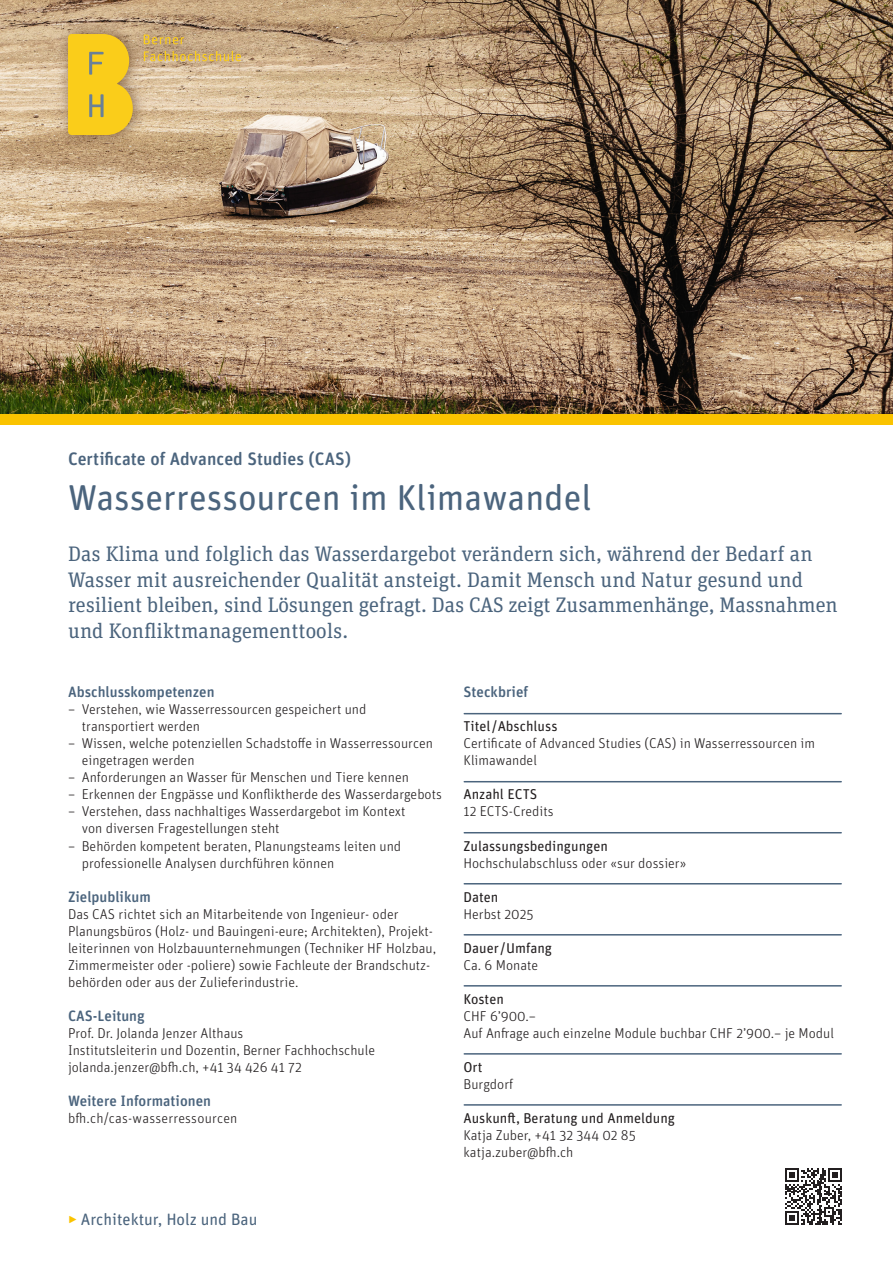
<style>
.page{position:relative;width:893px;height:1263px;background:#fff}
.page>*{position:absolute;margin:0;border:0;box-sizing:border-box;transform-origin:0 0}
.Haupttitel{font:36px "Unit Rounded Pro";color:#4b647d}
.Leadtext{font:21px/25.5px "Unit Slab Pro";color:#4b647d}
.Untertitel_2{font:500 18px "Unit Rounded Pro";color:#4b647d}
.t1{font:16.5px "Unit Rounded Pro";color:#4b647d}
.Untertitel{font:500 15px "Unit Rounded Pro";color:#4b647d}
.Fliesstext{font:300 14.25px/17px "Unit Rounded Pro";color:#231f20}
.Fliesstext-2{font:14.25px "Unit Rounded Pro";color:#231f20}
.s1{font-weight:300;color:#fac300}
</style>
<div class="page">
<img style="left:0;top:0;width:893px;height:415px">
<div style="left:56px;top:20px;width:200px;height:129px;background:#654226;opacity:.75"></div>
<svg style="left:68px;top:34px;width:65px;height:101px"></svg>
<svg style="left:144px;top:35px;width:40px;height:9px"></svg>
<svg style="left:144px;top:51px;width:97px;height:10px"></svg>
<div style="left:0;top:415px;width:893px;height:10px;background:#fac300"></div>
<hr style="left:464px;top:713px;width:377px;height:1px;background:#4b647d">
<hr style="left:464px;top:781px;width:377px;height:1px;background:#4b647d">
<hr style="left:464px;top:832px;width:377px;height:1px;background:#4b647d">
<hr style="left:464px;top:883px;width:377px;height:1px;background:#4b647d">
<hr style="left:464px;top:934px;width:377px;height:1px;background:#4b647d">
<hr style="left:464px;top:985px;width:377px;height:1px;background:#4b647d">
<hr style="left:464px;top:1053px;width:377px;height:1px;background:#4b647d">
<hr style="left:464px;top:1104px;width:377px;height:2px;background:#4b647d">
<svg style="left:785px;top:1168px;width:57px;height:57px"></svg>
<p class="Untertitel_2" style="left:68px;top:446px;width:285px">Certificate of Advanced Studies (CAS)</p>
<p class="Haupttitel" style="left:68px;top:473px;width:525px">Wasserressourcen im Klimawandel</p>
<p class="Leadtext" style="left:68px;top:541px;width:771px">Das Klima und folglich das Wasserdargebot verändern sich, während der Bedarf an Wasser mit ausreichender Qualität ansteigt. Damit Mensch und Natur gesund und resilient bleiben, sind Lösungen gefragt. Das CAS zeigt Zusammenhänge, Massnahmen und Konfliktmanagementtools.</p>
<p class="Untertitel" style="left:68px;top:682px;width:148px">Abschlusskompetenzen</p>
<p class="Fliesstext" style="left:82px;top:701px;width:286px;text-indent:-14px">– Verstehen, wie Wasserressourcen gespeichert und transportiert werden</p>
<p class="Fliesstext" style="left:82px;top:735px;width:353px;text-indent:-14px">– Wissen, welche potenziellen Schadstoffe in Wasserressourcen eingetragen werden</p>
<p class="Fliesstext" style="left:68px;top:769px;width:342px">– Anforderungen an Wasser für Menschen und Tiere kennen</p>
<p class="Fliesstext" style="left:68px;top:786px;width:375px">– Erkennen der Engpässe und Konfliktherde des Wasserdargebots</p>
<p class="Fliesstext" style="left:82px;top:803px;width:325px;text-indent:-14px">– Verstehen, dass nachhaltiges Wasserdargebot im Kontext von diversen Fragestellungen steht</p>
<p class="Fliesstext" style="left:82px;top:837px;width:321px;text-indent:-14px">– Behörden kompetent beraten, Planungsteams leiten und professionelle Analysen durchführen können</p>
<p class="Untertitel" style="left:68px;top:886px;width:84px">Zielpublikum</p>
<p class="Fliesstext" style="left:68px;top:905px;width:370px">Das CAS richtet sich an Mitarbeitende von Ingenieur- oder Planungsbüros (Holz- und Bauingeni-eure; Architekten), Projekt&shy;leiterinnen von Holzbauunternehmungen (Techniker HF Holzbau, Zimmermeister oder -poliere) sowie Fachleute der Brandschutz&shy;behörden oder aus der Zulieferindustrie.</p>
<p class="Untertitel" style="left:68px;top:1005px;width:78px">CAS-Leitung</p>
<p class="Fliesstext" style="left:68px;top:1024px;width:309px">Prof. Dr. Jolanda Jenzer Althaus<br>Institutsleiterin und Dozentin, Berner Fachhochschule</p>
<p class="Fliesstext" style="left:68px;top:1058px;width:235px">jolanda.jenzer@bfh.ch, +41 34 426 41 72</p>
<p class="Untertitel" style="left:68px;top:1090px;width:144px">Weitere Informationen</p>
<p class="Fliesstext" style="left:68px;top:1109px;width:171px">bfh.ch/cas-wasserressourcen</p>
<p class="t1" style="left:68px;top:1208px;width:191px"><span class="s1">‣</span> Architektur, Holz und Bau</p>
<p class="Untertitel" style="left:463px;top:682px;width:66px">Steckbrief</p>
<p class="Fliesstext-2" style="left:463px;top:717px;width:96px">Titel /Abschluss</p>
<p class="Fliesstext" style="left:463px;top:735px;width:353px">Certificate of Advanced Studies (CAS) in Wasserressourcen im<br>Klimawandel</p>
<p class="Fliesstext-2" style="left:463px;top:785px;width:75px">Anzahl ECTS</p>
<p class="Fliesstext" style="left:463px;top:803px;width:92px">12 ECTS-Credits</p>
<p class="Fliesstext-2" style="left:463px;top:836px;width:146px">Zulassungsbedingungen</p>
<p class="Fliesstext" style="left:463px;top:854px;width:224px">Hochschulabschluss oder «sur dossier»</p>
<p class="Fliesstext-2" style="left:463px;top:887px;width:36px">Daten</p>
<p class="Fliesstext" style="left:463px;top:905px;width:72px">Herbst 2025</p>
<p class="Fliesstext-2" style="left:463px;top:938px;width:90px">Dauer /Umfang</p>
<p class="Fliesstext" style="left:463px;top:956px;width:76px">Ca. 6 Monate</p>
<p class="Fliesstext-2" style="left:463px;top:989px;width:42px">Kosten</p>
<p class="Fliesstext" style="left:463px;top:1007px;width:74px">CHF 6’900.–</p>
<p class="Fliesstext" style="left:463px;top:1024px;width:372px">Auf Anfrage auch einzelne Module buchbar CHF 2’900.– je Modul</p>
<p class="Fliesstext-2" style="left:463px;top:1057px;width:21px">Ort</p>
<p class="Fliesstext" style="left:463px;top:1075px;width:51px">Burgdorf</p>
<p class="Fliesstext-2" style="left:463px;top:1108px;width:213px">Auskunft, Beratung und Anmeldung</p>
<p class="Fliesstext" style="left:463px;top:1126px;width:174px">Katja Zuber, +41 32 344 02 85</p>
<p class="Fliesstext" style="left:463px;top:1143px;width:111px">katja.zuber@bfh.ch</p>
</div>
